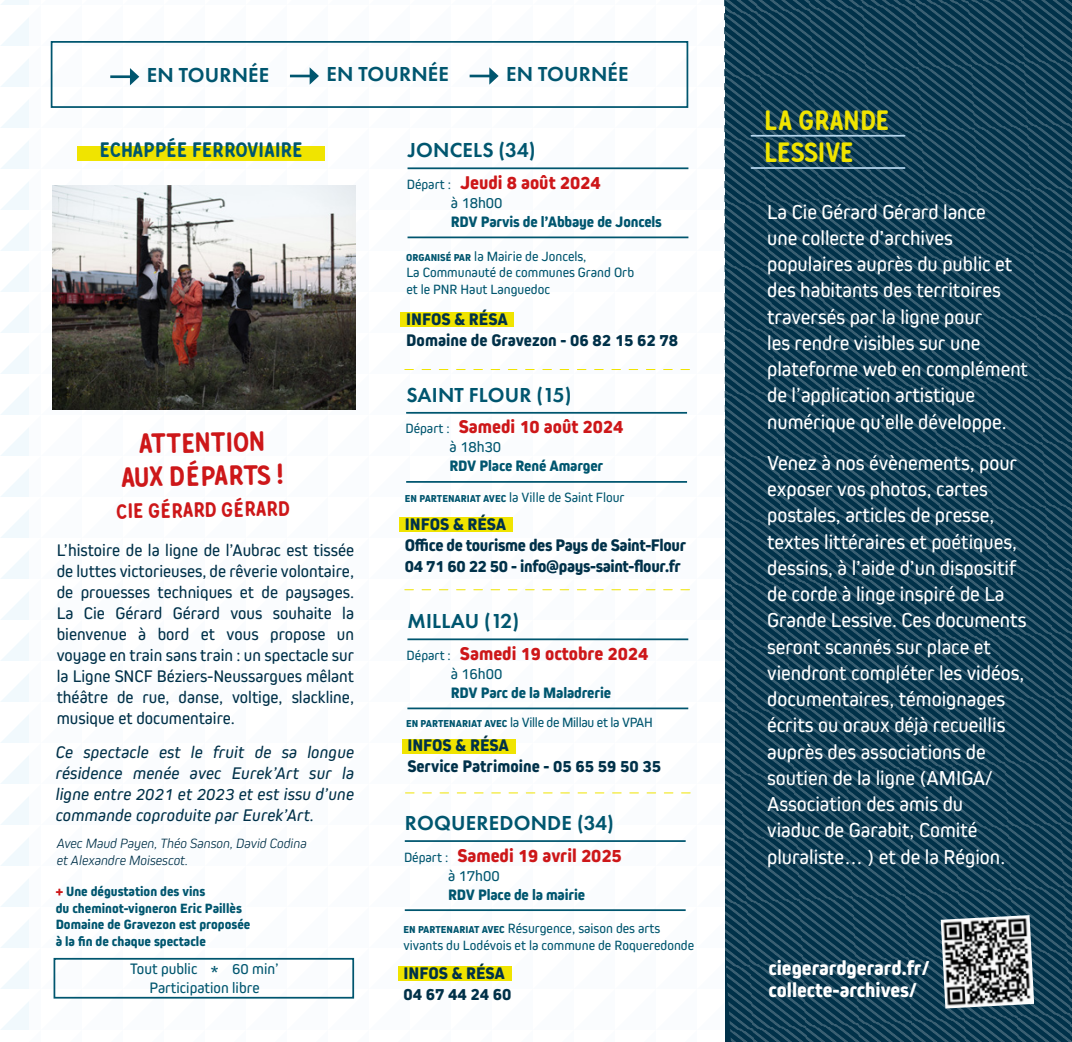
<style>
.page{position:relative;width:1072px;height:1042px;background:#fff}
.page>*{position:absolute;margin:0;border:0;box-sizing:border-box;transform-origin:0 0}
.t1{font:28px/33.2px "Gunnar Rough";color:#cd1719;text-align:center}
.t2{font:28px/31.7px "Gunnar Rough";color:#f0e400}
.t3{font:21px/26.2px "Kiro";color:#fff}
.t4{font:600 21px "Futura PT";letter-spacing:.01em;color:#00566f}
.t5{font:800 21px/22.8px "Kiro";color:#fff}
.t6{font:21px "Gunnar Rough";color:#00566f}
.t7{font:21px "Gunnar Rough";color:#cd1719}
.t8{font:800 19.25px "Kiro";color:#cd1719}
.t9{font:17.5px/21px "Kiro";color:#003149;text-align:justify}
.t10{font:italic 17.5px/21px "Kiro";letter-spacing:.01em;color:#003149;text-align:justify}
.t11{font:800 17.5px/21px "Kiro";color:#003149}
.t12{font:800 17.5px/21px "Kiro";letter-spacing:-.02em;color:#003149}
.t13{font:800 15.75px "Kiro";letter-spacing:-.01em;color:#00566f}
.t14{font:15.75px/19.1px "Kiro";color:#00566f;text-align:center}
.t15{font:14px/16.8px "Kiro";color:#00566f}
.t16{font:800 14px/16.8px "Kiro";color:#00566f}
.t17{font:italic 300 14px/16.8px "Kiro";color:#003149}
.t18{font:14px "Kiro";letter-spacing:-.02em;color:#00566f}
.s1{color:#cd1719}
.s2{font-weight:700}
.s3{font-weight:400;font-size:14px;color:#00566f}
.s4{font-weight:800;font-size:10.5px}
</style>
<div class="page">
<div style="left:0;top:0;width:1071px;height:1042px;background:linear-gradient(to bottom,#fafdfe,#fafdfe)"></div>
<div style="left:30px;top:0;width:696px;height:1042px;background:#fff"></div>
<img style="left:53px;top:186px;width:302px;height:223px">
<div style="left:78px;top:146px;width:247px;height:14px;background:#f0e400"></div>
<div style="left:51px;top:41px;width:637px;height:67px;border:2px solid #00566f"></div>
<hr style="left:407px;top:167px;width:281px;height:2px;background:#00566f">
<hr style="left:407px;top:236px;width:281px;height:2px;background:#00566f">
<div style="left:400px;top:312px;width:114px;height:15px;background:#f0e400"></div>
<hr style="left:406px;top:412px;width:281px;height:2px;background:#00566f">
<hr style="left:406px;top:481px;width:281px;height:2px;background:#00566f">
<div style="left:399px;top:517px;width:114px;height:14px;background:#f0e400"></div>
<hr style="left:407px;top:638px;width:281px;height:2px;background:#00566f">
<hr style="left:407px;top:707px;width:281px;height:2px;background:#00566f">
<div style="left:402px;top:739px;width:113px;height:14px;background:#f0e400"></div>
<hr style="left:405px;top:840px;width:280px;height:2px;background:#00566f">
<hr style="left:405px;top:909px;width:280px;height:2px;background:#00566f">
<div style="left:398px;top:966px;width:113px;height:15px;background:#f0e400"></div>
<svg style="left:405px;top:369px;width:284px;height:1px"></svg>
<svg style="left:405px;top:589px;width:284px;height:1px"></svg>
<svg style="left:405px;top:792px;width:285px;height:1px"></svg>
<svg style="left:724px;top:0;width:347px;height:1042px;background:#154258"></svg>
<hr style="left:751px;top:135px;width:153px;height:2px;background:#b5d6ee">
<hr style="left:751px;top:167px;width:153px;height:2px;background:#b5d6ee">
<img style="left:940px;top:915px;width:94px;height:93px">
<hr style="left:110px;top:75px;width:22px;height:3px;background:#00566f">
<svg style="left:130px;top:68px;width:9px;height:17px"></svg>
<hr style="left:290px;top:75px;width:22px;height:2px;background:#00566f">
<svg style="left:309px;top:67px;width:10px;height:18px"></svg>
<hr style="left:469px;top:75px;width:22px;height:2px;background:#00566f">
<svg style="left:489px;top:67px;width:9px;height:18px"></svg>
<div style="left:54px;top:958px;width:300px;height:40px;border:2px solid #00566f"></div>
<p class="t4" style="left:147px;top:62px;width:124px">EN TOURNÉE</p>
<p class="t4" style="left:326px;top:61px;width:124px">EN TOURNÉE</p>
<p class="t4" style="left:506px;top:61px;width:124px">EN TOURNÉE</p>
<p class="t6" style="left:100px;top:137px;width:204px">ECHAPPÉE FERROVIAIRE</p>
<h1 class="t1" style="left:120px;top:427px;width:164px;rotate:-1deg">ATTENTION<br>AUX DÉPARTS !</h1>
<p class="t7" style="left:116px;top:498px;width:175px;rotate:-1deg">CIE GÉRARD GÉRARD</p>
<p class="t9" style="left:57px;top:539px;width:299px">L’histoire de la ligne de l’Aubrac est tissée de luttes victorieuses, de rêverie volontaire, de prouesses techniques et de paysages.<br>La Cie Gérard Gérard vous souhaite la bienvenue à bord et vous propose un voyage en train sans train : un spectacle sur la Ligne SNCF Béziers-Neussargues mêlant théâtre de rue, danse, voltige, slackline, musique et documentaire.</p>
<p class="t10" style="left:56px;top:741px;width:300px">Ce spectacle est le fruit de sa longue résidence menée avec Eurek’Art sur la ligne entre 2021 et 2023 et est issu d’une commande coproduite par Eurek’Art.</p>
<p class="t17" style="left:57px;top:834px;width:252px">Avec Maud Payen, Théo Sanson, David Codina et Alexandre Moisescot.</p>
<p class="t16" style="left:56px;top:883px;width:196px"><span class="s1">+</span> Une dégustation des vins<br>du cheminot-vigneron Eric Paillès<br>Domaine de Gravezon est proposée à la fin de chaque spectacle</p>
<p class="t14" style="left:130px;top:958px;width:150px">Tout public <span class="s2">*</span> 60 min’<br>Participation libre</p>
<p class="t4" style="left:408px;top:137px;width:129px">JONCELS (34)</p>
<p class="t8" style="left:407px;top:171px;width:195px"><span class="s3">Départ :</span> Jeudi 8 août 2024</p>
<p class="t14" style="left:451px;top:193px;width:53px">à 18h00</p>
<p class="t13" style="left:451px;top:212px;width:212px">RDV Parvis de l’Abbaye de Joncels</p>
<p class="t15" style="left:406px;top:247px;width:229px"><span class="s4">ORGANISÉ PAR</span> la Mairie de Joncels,<br>La Communauté de communes Grand Orb et le PNR Haut Languedoc</p>
<p class="t11" style="left:406px;top:309px;width:273px">INFOS &amp; RÉSA<br>Domaine de Gravezon - 06 82 15 62 78</p>
<p class="t4" style="left:406px;top:381px;width:167px">SAINT FLOUR (15)</p>
<p class="t8" style="left:405px;top:416px;width:219px"><span class="s3">Départ :</span> Samedi 10 août 2024</p>
<p class="t14" style="left:449px;top:437px;width:53px">à 18h30</p>
<p class="t13" style="left:449px;top:457px;width:155px">RDV Place René Amarger</p>
<p class="t15" style="left:405px;top:489px;width:221px"><span class="s4">EN PARTENARIAT AVEC</span> la Ville de Saint Flour</p>
<p class="t12" style="left:405px;top:513px;width:283px">INFOS &amp; RÉSA<br>Office de tourisme des Pays de Saint-Flour<br>04 71 60 22 50 - info@pays-saint-flour.fr</p>
<p class="t4" style="left:407px;top:608px;width:113px">MILLAU (12)</p>
<p class="t8" style="left:406px;top:642px;width:243px"><span class="s3">Départ :</span> Samedi 19 octobre 2024</p>
<p class="t14" style="left:450px;top:664px;width:53px">à 16h00</p>
<p class="t13" style="left:450px;top:683px;width:162px">RDV Parc de la Maladrerie</p>
<p class="t18" style="left:406px;top:715px;width:248px"><span class="s4">EN PARTENARIAT AVEC</span> la Ville de Millau et la VPAH</p>
<p class="t11" style="left:407px;top:735px;width:255px">INFOS &amp; RÉSA<br>Service Patrimoine - 05 65 59 50 35</p>
<p class="t4" style="left:405px;top:809px;width:210px">ROQUEREDONDE (34)</p>
<p class="t8" style="left:404px;top:844px;width:219px"><span class="s3">Départ :</span> Samedi 19 avril 2025</p>
<p class="t14" style="left:448px;top:865px;width:53px">à 17h00</p>
<p class="t13" style="left:448px;top:885px;width:139px">RDV Place de la mairie</p>
<p class="t15" style="left:403px;top:920px;width:292px"><span class="s4">EN PARTENARIAT AVEC</span> Résurgence, saison des arts vivants du Lodévois et la commune de Roqueredonde</p>
<p class="t11" style="left:403px;top:962px;width:109px">INFOS &amp; RÉSA<br>04 67 44 24 60</p>
<h1 class="t2" style="left:763px;top:105px;width:127px">LA GRANDE<br>LESSIVE</h1>
<p class="t3" style="left:767px;top:198px;width:262px">La Cie Gérard Gérard lance<br>une collecte d’archives populaires auprès du public et des habitants des territoires traversés par la ligne pour<br>les rendre visibles sur une plateforme web en complément de l’application artistique numérique qu’elle développe.</p>
<p class="t3" style="left:767px;top:449px;width:261px">Venez à nos évènements, pour exposer vos photos, cartes postales, articles de presse, textes littéraires et poétiques, dessins, à l’aide d’un dispositif de corde à linge inspiré de La<br>Grande Lessive. Ces documents seront scannés sur place et viendront compléter les vidéos, documentaires, témoignages écrits ou oraux déjà recueillis auprès des associations de soutien de la ligne (AMIGA/<br>Association des amis du<br>viaduc de Garabit, Comité pluraliste… ) et de la Région.</p>
<p class="t5" style="left:768px;top:956px;width:162px">ciegerardgerard.fr/ collecte-archives/</p>
</div>
